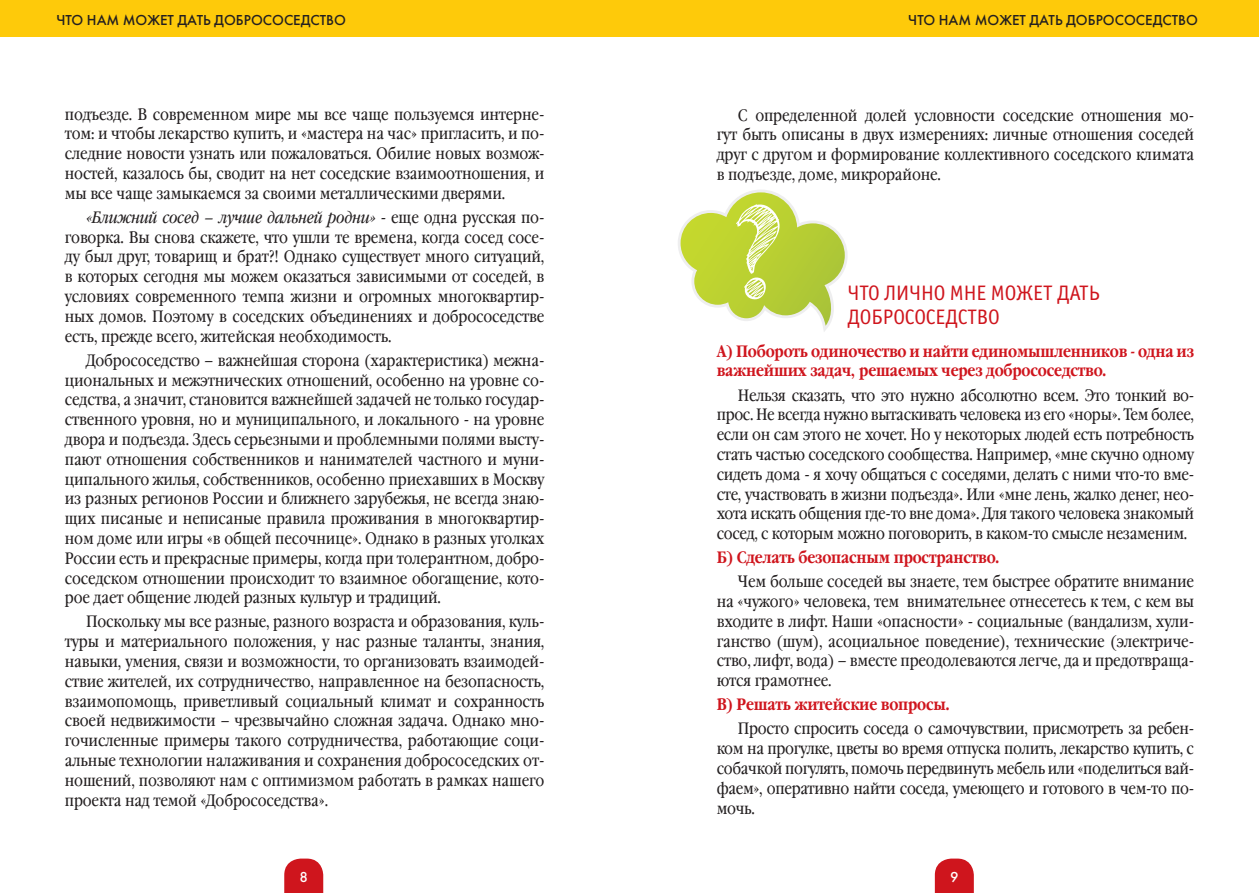
<style>
.page{position:relative;width:1259px;height:893px;background:#fff}
.page>*{position:absolute;margin:0;border:0;box-sizing:border-box;transform-origin:0 0}
.t1{font:21px/24px "Officina Sans C";letter-spacing:-.01em;color:#cf151d}
.t2{font:16.5px/19.8px "Garamond Book Narrow C";letter-spacing:-.01em;color:#231f20;text-align:justify}
.t3{font:700 16.5px/19.8px "Garamond Narrow C";letter-spacing:-.01em;color:#cf151d}
.t4{font:15px "Futura Medium C";color:#231f20}
.t5{font:15px "Futura Medium C";color:#fff}
.s1{font-style:italic}
</style>
<div class="page">
<div style="left:0;top:0;width:1259px;height:37px;background:#feca0a"></div>
<svg style="left:935px;top:859px;width:39px;height:34px"></svg>
<svg style="left:284px;top:859px;width:39px;height:34px"></svg>
<svg style="left:678px;top:190px;width:169px;height:142px"></svg>
<p class="t4" style="left:56px;top:12px;width:291px">ЧТО НАМ МОЖЕТ ДАТЬ ДОБРОСОСЕДСТВО</p>
<p class="t4" style="left:908px;top:12px;width:291px">ЧТО НАМ МОЖЕТ ДАТЬ ДОБРОСОСЕДСТВО</p>
<p class="t2" style="left:65px;top:105px;width:481px">подъезде. В современном мире мы все чаще пользуемся интерне&shy;том: и чтобы лекарство купить, и «мастера на час» пригласить, и по&shy;следние новости узнать или пожаловаться. Обилие новых возмож&shy;ностей, казалось бы, сводит на нет соседские взаимоотношения, и мы все чаще замыкаемся за своими металлическими дверями.</p>
<p class="t2" style="left:65px;top:208px;width:481px;text-indent:21px"><span class="s1">«Ближний сосед – лучше дальней родни»</span> - еще одна русская по&shy;говорка. Вы снова скажете, что ушли те времена, когда сосед сосе&shy;ду был друг, товарищ и брат?! Однако существует много ситуаций, в которых сегодня мы можем оказаться зависимыми от соседей, в условиях современного темпа жизни и огромных многоквартир&shy;ных домов. Поэтому в соседских объединениях и добрососедстве есть, прежде всего, житейская необходимость.</p>
<p class="t2" style="left:65px;top:351px;width:481px;text-indent:21px">Добрососедство – важнейшая сторона (характеристика) межна&shy;циональных и межэтнических отношений, особенно на уровне со&shy;седства, а значит, становится важнейшей задачей не только государ&shy;ственного уровня, но и муниципального, и локального - на уровне двора и подъезда. Здесь серьезными и проблемными полями высту&shy;пают отношения собственников и нанимателей частного и муни&shy;ципального жилья, собственников, особенно приехавших в Москву из разных регионов России и ближнего зарубежья, не всегда знаю&shy;щих писаные и неписаные правила проживания в многоквартир&shy;ном доме или игры «в общей песочнице». Однако в разных уголках России есть и прекрасные примеры, когда при толерантном, добро&shy;соседском отношении происходит то взаимное обогащение, кото&shy;рое дает общение людей разных культур и традиций.</p>
<p class="t2" style="left:65px;top:612px;width:481px;text-indent:21px">Поскольку мы все разные, разного возраста и образования, куль&shy;туры и материального положения, у нас разные таланты, знания, навыки, умения, связи и возможности, то организовать взаимодей&shy;ствие жителей, их сотрудничество, направленное на безопасность, взаимопомощь, приветливый социальный климат и сохранность своей недвижимости – чрезвычайно сложная задача. Однако мно&shy;гочисленные примеры такого сотрудничества, работающие соци&shy;альные технологии налаживания и сохранения добрососедских от&shy;ношений, позволяют нам с оптимизмом работать в рамках нашего проекта над темой «Добрососедства».</p>
<p class="t2" style="left:716px;top:106px;width:479px;text-indent:21px">С определенной долей условности соседские отношения мо&shy;гут быть описаны в двух измерениях: личные отношения соседей друг с другом и формирование коллективного соседского климата в подъезде, доме, микрорайоне.</p>
<p class="t1" style="left:847px;top:281px;width:254px">ЧТО ЛИЧНО МНЕ МОЖЕТ ДАТЬ<br>ДОБРОСОСЕДСТВО</p>
<p class="t3" style="left:716px;top:342px;width:479px">А) Побороть одиночество и найти единомышленников - одна из важнейших задач, решаемых через добрососедство.</p>
<p class="t2" style="left:716px;top:385px;width:479px;text-indent:21px">Нельзя сказать, что это нужно абсолютно всем. Это тонкий во&shy;прос. Не всегда нужно вытаскивать человека из его «норы». Тем более, если он сам этого не хочет. Но у некоторых людей есть потребность стать частью соседского сообщества. Например, «мне скучно одному сидеть дома - я хочу общаться с соседями, делать с ними что-то вме&shy;сте, участвовать в жизни подъезда». Или «мне лень, жалко денег, нео&shy;хота искать общения где-то вне дома». Для такого человека знакомый сосед, с которым можно поговорить, в каком-то смысле незаменим.</p>
<p class="t3" style="left:716px;top:548px;width:285px">Б) Сделать безопасным пространство.</p>
<p class="t2" style="left:716px;top:572px;width:479px;text-indent:21px">Чем больше соседей вы знаете, тем быстрее обратите внимание на «чужого» человека, тем внимательнее отнесетесь к тем, с кем вы входите в лифт. Наши «опасности» - социальные (вандализм, хули&shy;ганство (шум), асоциальное поведение), технические (электриче&shy;ство, лифт, вода) – вместе преодолеваются легче, да и предотвраща&shy;ются грамотнее.</p>
<p class="t3" style="left:716px;top:695px;width:235px">В) Решать житейские вопросы.</p>
<p class="t2" style="left:716px;top:719px;width:479px;text-indent:21px">Просто спросить соседа о самочувствии, присмотреть за ребен&shy;ком на прогулке, цветы во время отпуска полить, лекарство купить, с собачкой погулять, помочь передвинуть мебель или «поделиться вай&shy;фаем», оперативно найти соседа, умеющего и готового в чем-то по&shy;мочь.</p>
<p class="t5" style="left:299px;top:868px;width:10px">8</p>
<p class="t5" style="left:950px;top:868px;width:10px">9</p>
</div>
